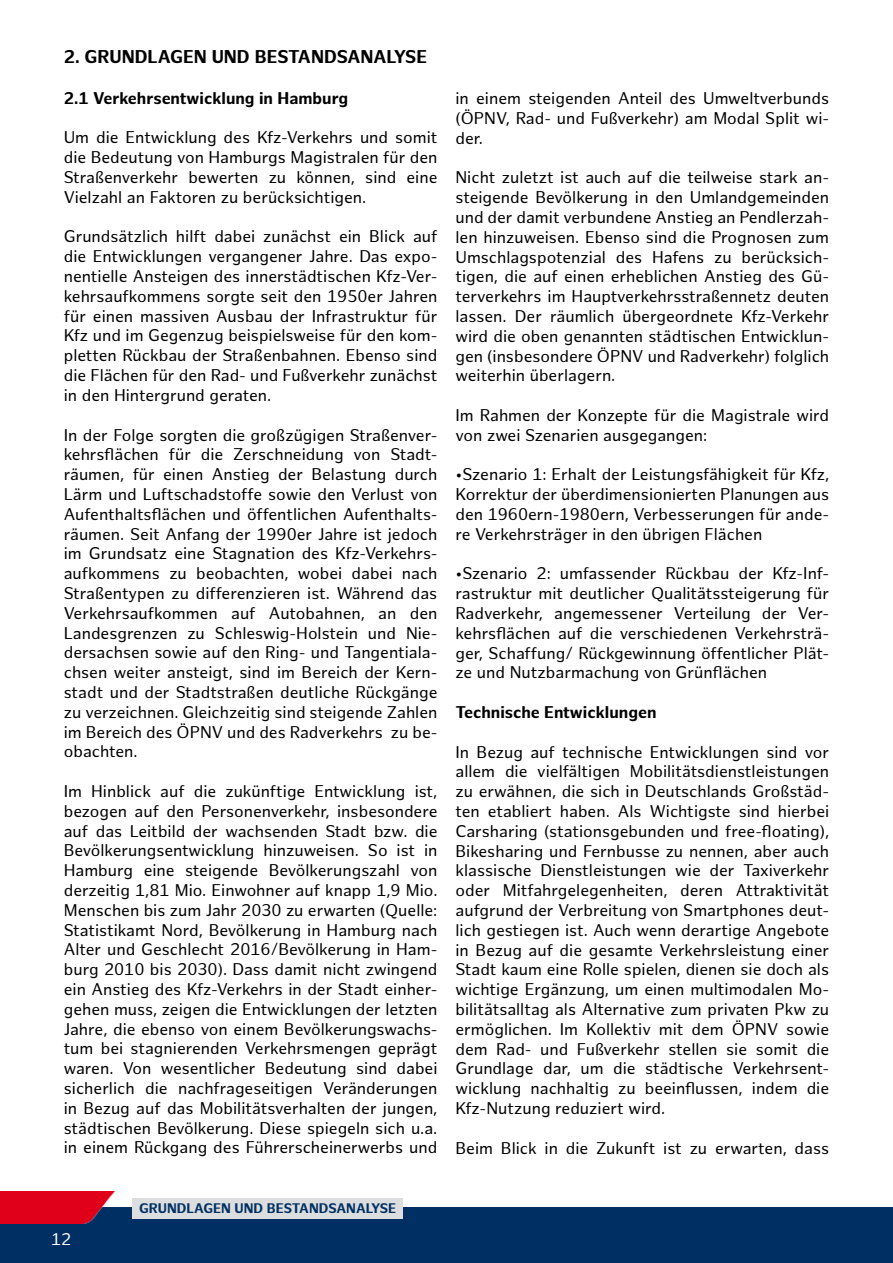
<style>
.page{position:relative;width:893px;height:1263px;background:#fff}
.page>*{position:absolute;margin:0;border:0;box-sizing:border-box;transform-origin:0 0}
.t1{font:700 18px "Hamburg Sans";color:#000}
.t2{font:16.5px/19.8px "Hamburg Sans";color:#000;text-align:justify}
.t3{font:700 16.5px "Hamburg Sans";color:#000}
.t4{font:16.5px "Hamburg Sans";color:#fff}
.t5{font:700 13.5px "Hamburg Sans";color:#003063}
</style>
<div class="page">
<div style="left:0;top:1208px;width:893px;height:55px;background:#003063"></div>
<img style="left:0;top:1191px;width:115px;height:33px">
<div style="left:132px;top:1198px;width:270px;height:20px;background:#dcddde"></div>
<p class="t1" style="left:64px;top:46px;width:365px">2. GRUNDLAGEN UND BESTANDSANALYSE</p>
<p class="t3" style="left:64px;top:89px;width:286px">2.1 Verkehrsentwicklung in Hamburg</p>
<p class="t2" style="left:64px;top:128px;width:375px">Um die Entwicklung des Kfz-Verkehrs und somit die Bedeutung von Hamburgs Magistralen für den Straßenverkehr bewerten zu können, sind eine Vielzahl an Faktoren zu berücksichtigen.</p>
<p class="t2" style="left:64px;top:227px;width:375px">Grundsätzlich hilft dabei zunächst ein Blick auf die Entwicklungen vergangener Jahre. Das expo&shy;nentielle Ansteigen des innerstädtischen Kfz-Ver&shy;kehrsaufkommens sorgte seit den 1950er Jahren für einen massiven Ausbau der Infrastruktur für Kfz und im Gegenzug beispielsweise für den kom&shy;pletten Rückbau der Straßenbahnen. Ebenso sind die Flächen für den Rad- und Fußverkehr zunächst in den Hintergrund geraten.</p>
<p class="t2" style="left:64px;top:425px;width:375px">In der Folge sorgten die großzügigen Straßenver&shy;kehrsflächen für die Zerschneidung von Stadt&shy;räumen, für einen Anstieg der Belastung durch Lärm und Luftschadstoffe sowie den Verlust von Aufenthaltsflächen und öffentlichen Aufenthalts&shy;räumen. Seit Anfang der 1990er Jahre ist jedoch im Grundsatz eine Stagnation des Kfz-Verkehrs&shy;aufkommens zu beobachten, wobei dabei nach Straßentypen zu differenzieren ist. Während das Verkehrsaufkommen auf Autobahnen, an den Landesgrenzen zu Schleswig-Holstein und Nie&shy;dersachsen sowie auf den Ring- und Tangentiala&shy;chsen weiter ansteigt, sind im Bereich der Kern&shy;stadt und der Stadtstraßen deutliche Rückgänge zu verzeichnen. Gleichzeitig sind steigende Zahlen im Bereich des ÖPNV und des Radverkehrs zu be&shy;obachten.</p>
<p class="t2" style="left:64px;top:782px;width:375px">Im Hinblick auf die zukünftige Entwicklung ist, bezogen auf den Personenverkehr, insbesondere auf das Leitbild der wachsenden Stadt bzw. die Bevölkerungsentwicklung hinzuweisen. So ist in Hamburg eine steigende Bevölkerungszahl von derzeitig 1,81 Mio. Einwohner auf knapp 1,9 Mio.<br>Menschen bis zum Jahr 2030 zu erwarten (Quelle:<br>Statistikamt Nord, Bevölkerung in Hamburg nach Alter und Geschlecht 2016/Bevölkerung in Ham&shy;burg 2010 bis 2030). Dass damit nicht zwingend ein Anstieg des Kfz-Verkehrs in der Stadt einher&shy;gehen muss, zeigen die Entwicklungen der letzten Jahre, die ebenso von einem Bevölkerungswachs&shy;tum bei stagnierenden Verkehrsmengen geprägt waren. Von wesentlicher Bedeutung sind dabei sicherlich die nachfrageseitigen Veränderungen in Bezug auf das Mobilitätsverhalten der jungen, städtischen Bevölkerung. Diese spiegeln sich u.a. in einem Rückgang des Führerscheinerwerbs und</p>
<p class="t2" style="left:455px;top:89px;width:375px">in einem steigenden Anteil des Umweltverbunds (ÖPNV, Rad- und Fußverkehr) am Modal Split wi&shy;der.</p>
<p class="t2" style="left:455px;top:168px;width:375px">Nicht zuletzt ist auch auf die teilweise stark an&shy;steigende Bevölkerung in den Umlandgemeinden und der damit verbundene Anstieg an Pendlerzah&shy;len hinzuweisen. Ebenso sind die Prognosen zum Umschlagspotenzial des Hafens zu berücksich&shy;tigen, die auf einen erheblichen Anstieg des Gü&shy;terverkehrs im Hauptverkehrsstraßennetz deuten lassen. Der räumlich übergeordnete Kfz-Verkehr wird die oben genannten städtischen Entwicklun&shy;gen (insbesondere ÖPNV und Radverkehr) folglich weiterhin überlagern.</p>
<p class="t2" style="left:455px;top:406px;width:375px">Im Rahmen der Konzepte für die Magistrale wird von zwei Szenarien ausgegangen:</p>
<p class="t2" style="left:455px;top:465px;width:375px">•Szenario 1: Erhalt der Leistungsfähigkeit für Kfz, Korrektur der überdimensionierten Planungen aus den 1960ern-1980ern, Verbesserungen für ande&shy;re Verkehrsträger in den übrigen Flächen</p>
<p class="t2" style="left:455px;top:564px;width:375px">•Szenario 2: umfassender Rückbau der Kfz-Inf&shy;rastruktur mit deutlicher Qualitätssteigerung für Radverkehr, angemessener Verteilung der Ver&shy;kehrsflächen auf die verschiedenen Verkehrsträ&shy;ger, Schaffung/ Rückgewinnung öffentlicher Plät&shy;ze und Nutzbarmachung von Grünflächen</p>
<p class="t3" style="left:455px;top:703px;width:202px">Technische Entwicklungen</p>
<p class="t2" style="left:455px;top:742px;width:375px">In Bezug auf technische Entwicklungen sind vor allem die vielfältigen Mobilitätsdienstleistungen zu erwähnen, die sich in Deutschlands Großstäd&shy;ten etabliert haben. Als Wichtigste sind hierbei Carsharing (stationsgebunden und free-floating), Bikesharing und Fernbusse zu nennen, aber auch klassische Dienstleistungen wie der Taxiverkehr oder Mitfahrgelegenheiten, deren Attraktivität aufgrund der Verbreitung von Smartphones deut&shy;lich gestiegen ist. Auch wenn derartige Angebote in Bezug auf die gesamte Verkehrsleistung einer Stadt kaum eine Rolle spielen, dienen sie doch als wichtige Ergänzung, um einen multimodalen Mo&shy;bilitätsalltag als Alternative zum privaten Pkw zu ermöglichen. Im Kollektiv mit dem ÖPNV sowie dem Rad- und Fußverkehr stellen sie somit die Grundlage dar, um die städtische Verkehrsent&shy;wicklung nachhaltig zu beeinflussen, indem die Kfz-Nutzung reduziert wird.</p>
<p class="t2" style="left:455px;top:1138px;width:375px">Beim Blick in die Zukunft ist zu erwarten, dass</p>
<p class="t4" style="left:51px;top:1230px;width:22px">12</p>
<p class="t5" style="left:139px;top:1201px;width:258px">GRUNDLAGEN UND BESTANDSANALYSE</p>
</div>
